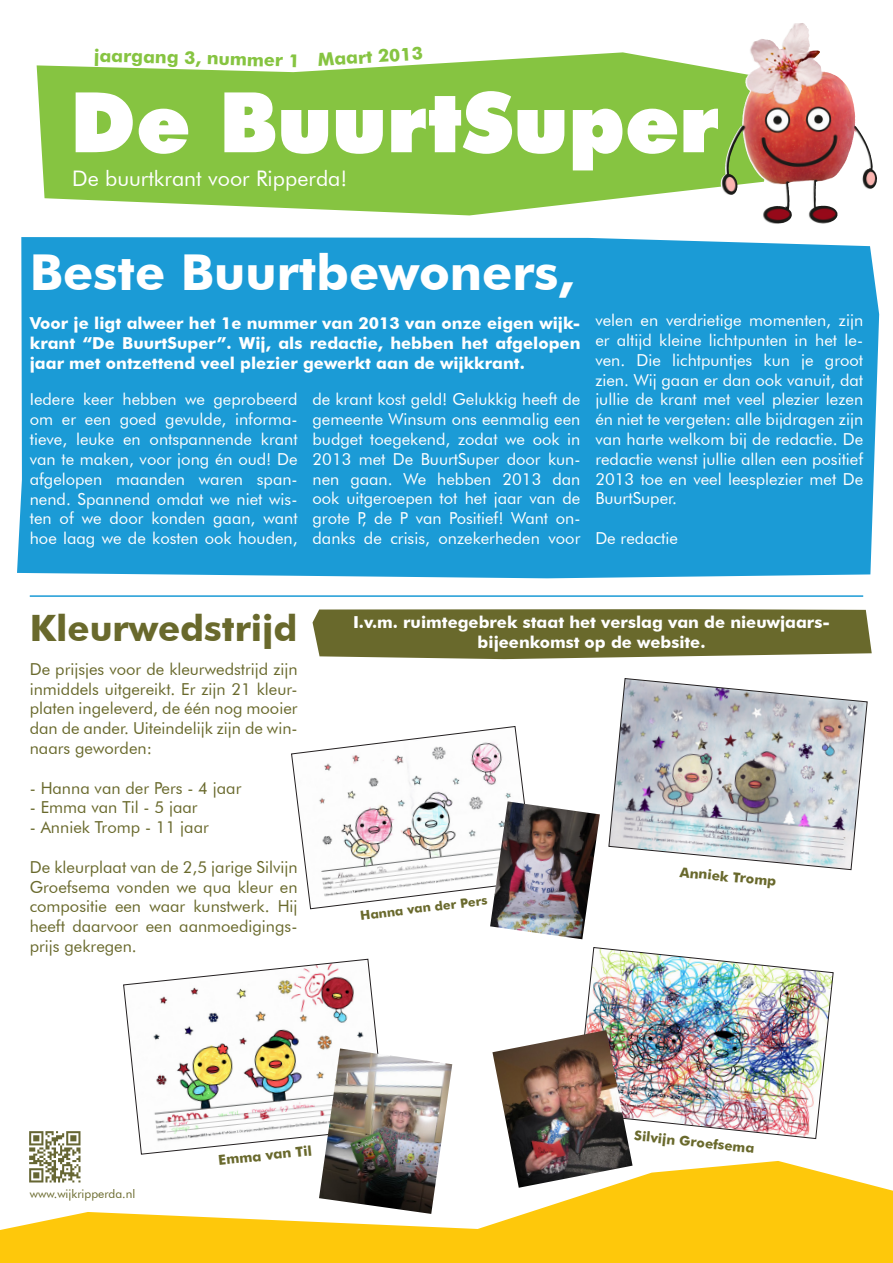
<style>
.page{position:relative;width:893px;height:1263px;background:#fff}
.page>*{position:absolute;margin:0;border:0;box-sizing:border-box;transform-origin:0 0}
.t1{font:900 83.7px "Futura BT";color:#fff}
.t2{font:700 49.5px "Futura BT";color:#fff}
.t3{font:700 36.3px "Futura BT";color:#69692c}
.t4{font:21.45px "Futura BT";color:#fff}
.t5{font:700 18px "Futura BT";color:#86c441}
.t6{font:16.5px/19.8px "Futura BT";color:#fff;text-align:justify}
.t7{font:16.5px/19.8px "Futura BT";color:#69692c;text-align:justify}
.t8{font:700 16.5px/19.8px "Futura BT";color:#fff;text-align:justify}
.t9{font:700 13.8px "Futura BT";color:#69692c}
.t10{font:700 13.65px "Futura BT";color:#69692c}
.t11{font:700 13.5px "Futura BT";color:#69692c}
.t12{font:700 12.6px "Futura BT";color:#69692c}
.t13{font:12px "Futura BT";color:#69692c}
</style>
<div class="page">
<div style="left:17px;top:237px;width:862px;height:341px;background:#1b9bd6"></div>
<svg style="left:37px;top:52px;width:745px;height:163px;fill:#86c441"></svg>
<svg style="left:0;top:1161px;width:893px;height:102px;fill:#fec80b"></svg>
<svg style="left:313px;top:609px;width:559px;height:50px;background:#727239"></svg>
<hr style="left:30px;top:595px;width:833px;height:2px;background:#1b9bd6">
<img style="left:22px;top:1131px;width:66px;height:59px">
<img style="left:764px;top:23px;width:39px;height:26px">
<img style="left:608px;top:678px;width:260px;height:192px">
<svg style="left:291px;top:726px;width:234px;height:183px"></svg>
<img style="left:490px;top:801px;width:110px;height:138px">
<img style="left:584px;top:947px;width:250px;height:192px">
<img style="left:492px;top:1030px;width:141px;height:158px">
<svg style="left:123px;top:959px;width:255px;height:196px"></svg>
<img style="left:319px;top:1048px;width:133px;height:166px">
<p class="t5" style="left:94px;top:45px;width:208px;rotate:1deg">jaargang 3, nummer 1</p>
<p class="t5" style="left:317px;top:49px;width:107px;rotate:-4deg">Maart 2013</p>
<h1 class="t1" style="left:70px;top:72px;width:651px">De BuurtSuper</h1>
<h3 class="t4" style="left:72px;top:165px;width:277px">De buurtkrant voor Ripperda!</h3>
<h2 class="t2" style="left:30px;top:242px;width:546px">Beste Buurtbewoners,</h2>
<p class="t8" style="left:30px;top:313px;width:552px">Voor je ligt alweer het 1e nummer van 2013 van onze eigen wijk&shy;krant “De BuurtSuper”. Wij, als redactie, hebben het afgelopen jaar met ontzettend veel plezier gewerkt aan de wijkkrant.</p>
<p class="t6" style="left:30px;top:390px;width:269px">Iedere keer hebben we geprobeerd om er een goed gevulde, informa&shy;tieve, leuke en ontspannende krant van te maken, voor jong én oud! De afgelopen maanden waren span&shy;nend. Spannend omdat we niet wis&shy;ten of we door konden gaan, want hoe laag we de kosten ook houden,</p>
<p class="t6" style="left:313px;top:390px;width:269px">de krant kost geld! Gelukkig heeft de gemeente Winsum ons eenmalig een budget toegekend, zodat we ook in 2013 met De BuurtSuper door kun&shy;nen gaan. We hebben 2013 dan ook uitgeroepen tot het jaar van de grote P, de P van Positief! Want on&shy;danks de crisis, onzekerheden voor</p>
<p class="t6" style="left:595px;top:310px;width:269px">velen en verdrietige momenten, zijn er altijd kleine lichtpunten in het le&shy;ven. Die lichtpuntjes kun je groot zien. Wij gaan er dan ook vanuit, dat jullie de krant met veel plezier lezen én niet te vergeten: alle bijdragen zijn van harte welkom bij de redactie. De redactie wenst jullie allen een positief 2013 toe en veel leesplezier met De BuurtSuper.</p>
<p class="t6" style="left:595px;top:528px;width:84px">De redactie</p>
<h3 class="t3" style="left:30px;top:606px;width:269px">Kleurwedstrijd</h3>
<p class="t7" style="left:30px;top:659px;width:269px">De prijsjes voor de kleurwedstrijd zijn inmiddels uitgereikt. Er zijn 21 kleur&shy;platen ingeleverd, de één nog mooier dan de ander. Uiteindelijk zijn de win&shy;naars geworden:</p>
<p class="t7" style="left:30px;top:778px;width:213px">- Hanna van der Pers - 4 jaar</p>
<p class="t7" style="left:30px;top:797px;width:169px">- Emma van Til - 5 jaar</p>
<p class="t7" style="left:30px;top:817px;width:181px">- Anniek Tromp - 11 jaar</p>
<p class="t7" style="left:30px;top:857px;width:269px">De kleurplaat van de 2,5 jarige Silvijn Groefsema vonden we qua kleur en compositie een waar kunstwerk. Hij heeft daarvoor een aanmoedigings&shy;prijs gekregen.</p>
<p class="t8" style="left:353px;top:612px;width:479px">I.v.m. ruimtegebrek staat het verslag van de nieuwjaars-</p>
<p class="t8" style="left:478px;top:632px;width:229px">bijeenkomst op de website.</p>
<p class="t12" style="left:359px;top:908px;width:129px;rotate:-7deg">Hanna van der Pers</p>
<p class="t10" style="left:681px;top:863px;width:98px;rotate:6deg">Anniek Tromp</p>
<p class="t13" style="left:30px;top:1186px;width:107px">www.wijkripperda.nl</p>
<p class="t9" style="left:218px;top:1152px;width:95px;rotate:-6deg">Emma van Til</p>
<p class="t11" style="left:635px;top:1127px;width:122px;rotate:6deg">Silvijn Groefsema</p>
</div>
